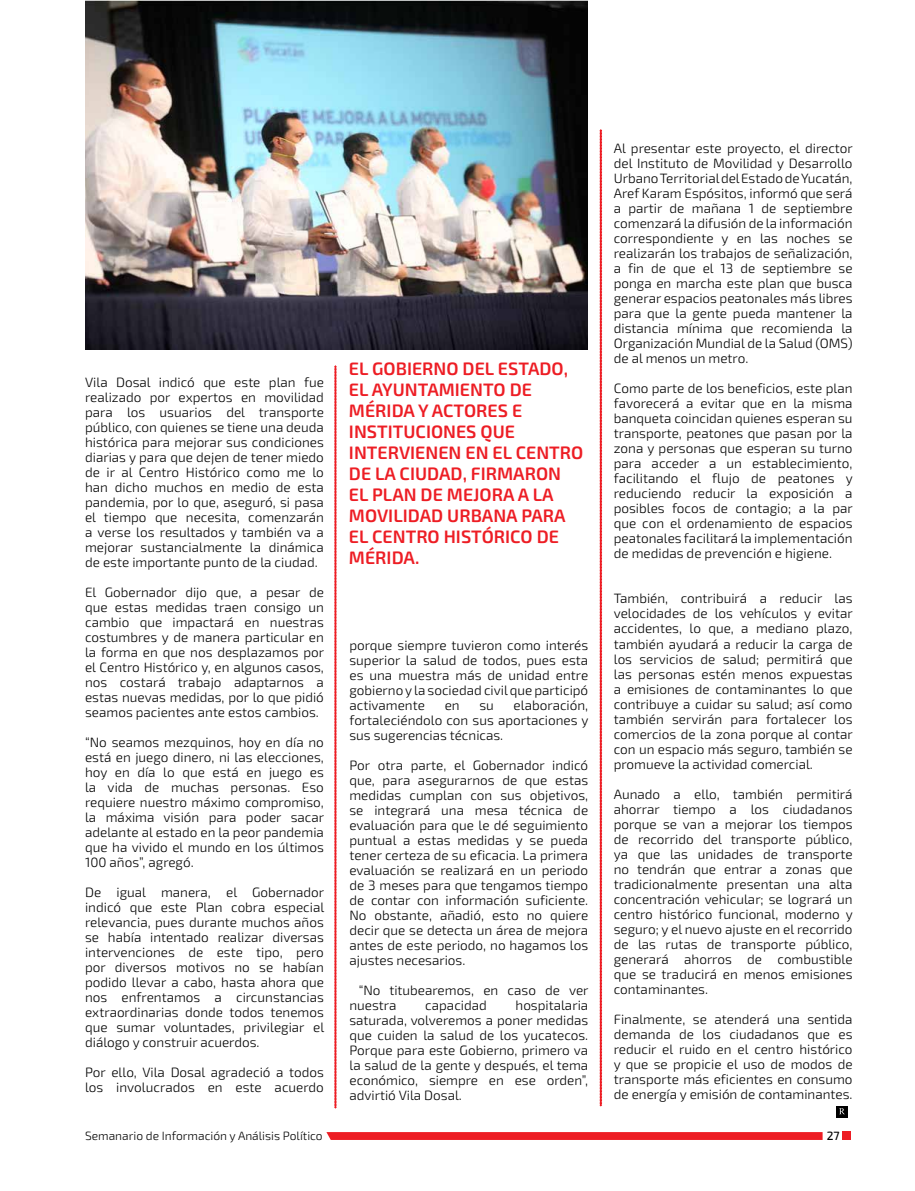
<style>
.page{position:relative;width:915px;height:1191px;background:#fff}
.page>*{position:absolute;margin:0;border:0;box-sizing:border-box;transform-origin:0 0}
.t1{font:600 18px/21px "Exo 2";color:#ed1d24}
.t2{font:300 13.5px/15px "Exo 2";color:#000;text-align:justify}
.t3{font:300 12px "Exo 2";color:#000}
.t4{font:500 12px "Exo 2";color:#000}
</style>
<div class="page">
<svg style="left:326px;top:1132px;width:496px;height:8px;background:#ed2128"></svg>
<div style="left:842px;top:1131px;width:8px;height:9px;background:#ed1d24"></div>
<div style="left:836px;top:1106px;width:11px;height:11px;background:#000"></div>
<svg style="left:839px;top:1108px;width:5px;height:6px"></svg>
<svg style="left:334px;top:366px;width:2px;height:742px"></svg>
<svg style="left:599px;top:130px;width:2px;height:976px;background:#f3787c"></svg>
<img style="left:85px;top:1px;width:502px;height:349px">
<p class="t2" style="left:85px;top:375px;width:240px">Vila Dosal indicó que este plan fue realizado por expertos en movilidad para los usuarios del transporte público, con quienes se tiene una deuda histórica para mejorar sus condiciones diarias y para que dejen de tener miedo de ir al Centro Histórico como me lo han dicho muchos en medio de esta pandemia, por lo que, aseguró, si pasa el tiempo que necesita, comenzarán a verse los resultados y también va a mejorar sustancialmente la dinámica de este importante punto de la ciudad.</p>
<p class="t2" style="left:85px;top:585px;width:240px">El Gobernador dijo que, a pesar de que estas medidas traen consigo un cambio que impactará en nuestras costumbres y de manera particular en la forma en que nos desplazamos por el Centro Histórico y, en algunos casos, nos costará trabajo adaptarnos a estas nuevas medidas, por lo que pidió seamos pacientes ante estos cambios.</p>
<p class="t2" style="left:85px;top:735px;width:240px">“No seamos mezquinos, hoy en día no está en juego dinero, ni las elecciones, hoy en día lo que está en juego es la vida de muchas personas. Eso requiere nuestro máximo compromiso, la máxima visión para poder sacar adelante al estado en la peor pandemia que ha vivido el mundo en los últimos 100 años”, agregó.</p>
<p class="t2" style="left:85px;top:885px;width:240px">De igual manera, el Gobernador indicó que este Plan cobra especial relevancia, pues durante muchos años se había intentado realizar diversas intervenciones de este tipo, pero por diversos motivos no se habían podido llevar a cabo, hasta ahora que nos enfrentamos a circunstancias extraordinarias donde todos tenemos que sumar voluntades, privilegiar el diálogo y construir acuerdos.</p>
<p class="t2" style="left:85px;top:1065px;width:240px">Por ello, Vila Dosal agradeció a todos los involucrados en este acuerdo</p>
<h1 class="t1" style="left:349px;top:359px;width:236px">EL GOBIERNO DEL ESTADO,<br>EL AYUNTAMIENTO DE<br>MÉRIDA Y ACTORES E<br>INSTITUCIONES QUE<br>INTERVIENEN EN EL CENTRO<br>DE LA CIUDAD, FIRMARON<br>EL PLAN DE MEJORA A LA<br>MOVILIDAD URBANA PARA<br>EL CENTRO HISTÓRICO DE<br>MÉRIDA.</h1>
<p class="t2" style="left:349px;top:637px;width:240px">porque siempre tuvieron como interés superior la salud de todos, pues esta es una muestra más de unidad entre gobierno y la sociedad civil que participó activamente</p>
<p class="t2" style="left:349px;top:697px;width:240px;text-indent:164px">elaboración, fortaleciéndolo con sus aportaciones y sus sugerencias técnicas.</p>
<p class="t2" style="left:349px;top:757px;width:240px">Por otra parte, el Gobernador indicó que, para asegurarnos de que estas medidas cumplan con sus objetivos, se integrará una mesa técnica de evaluación para que le dé seguimiento puntual a estas medidas y se pueda tener certeza de su eficacia. La primera evaluación se realizará en un periodo de 3 meses para que tengamos tiempo de contar con información suficiente.<br>No obstante, añadió, esto no quiere decir que se detecta un área de mejora antes de este periodo, no hagamos los ajustes necesarios.</p>
<p class="t2" style="left:349px;top:982px;width:240px;text-indent:9px">“No titubearemos, en caso de ver nuestra</p>
<p class="t2" style="left:444px;top:697px;width:16px">en</p>
<p class="t2" style="left:479px;top:697px;width:16px">su</p>
<p class="t2" style="left:349px;top:997px;width:240px;text-indent:166px">hospitalaria saturada, volveremos a poner medidas que cuiden la salud de los yucatecos.<br>Porque para este Gobierno, primero va la salud de la gente y después, el tema económico, siempre en ese orden”, advirtió Vila Dosal.</p>
<p class="t2" style="left:425px;top:997px;width:63px">capacidad</p>
<p class="t2" style="left:613px;top:141px;width:240px">Al presentar este proyecto, el director del Instituto de Movilidad y Desarrollo Urbano Territorial del Estado de Yucatán, Aref Karam Espósitos, informó que será a partir de mañana 1 de septiembre comenzará la difusión de la información correspondiente y en las noches se realizarán los trabajos de señalización, a fin de que el 13 de septiembre se ponga en marcha este plan que busca generar espacios peatonales más libres para que la gente pueda mantener la distancia mínima que recomienda la Organización Mundial de la Salud (OMS) de al menos un metro.</p>
<p class="t2" style="left:613px;top:381px;width:240px">Como parte de los beneficios, este plan favorecerá a evitar que en la misma banqueta coincidan quienes esperan su transporte, peatones que pasan por la zona y personas que esperan su turno para acceder a un establecimiento, facilitando el flujo de peatones y reduciendo reducir la exposición a posibles focos de contagio; a la par que con el ordenamiento de espacios peatonales facilitará la implementación de medidas de prevención e higiene.</p>
<p class="t2" style="left:613px;top:591px;width:240px">También, contribuirá a reducir las velocidades de los vehículos y evitar accidentes, lo que, a mediano plazo, también ayudará a reducir la carga de los servicios de salud; permitirá que las personas estén menos expuestas a emisiones de contaminantes lo que contribuye a cuidar su salud; así como también servirán para fortalecer los comercios de la zona porque al contar con un espacio más seguro, también se promueve la actividad comercial.</p>
<p class="t2" style="left:613px;top:786px;width:240px">Aunado a ello, también permitirá ahorrar tiempo a los ciudadanos porque se van a mejorar los tiempos de recorrido del transporte público, ya que las unidades de transporte no tendrán que entrar a zonas que tradicionalmente presentan una alta concentración vehicular; se logrará un centro histórico funcional, moderno y seguro; y el nuevo ajuste en el recorrido de las rutas de transporte público, generará ahorros de combustible que se traducirá en menos emisiones contaminantes.</p>
<p class="t2" style="left:613px;top:1011px;width:240px">Finalmente, se atenderá una sentida demanda de los ciudadanos que es reducir el ruido en el centro histórico y que se propicie el uso de modos de transporte más eficientes en consumo de energía y emisión de contaminantes.</p>
<p class="t3" style="left:85px;top:1128px;width:239px">Semanario de Información y Análisis Político</p>
<p class="t4" style="left:826px;top:1128px;width:14px">27</p>
</div>
